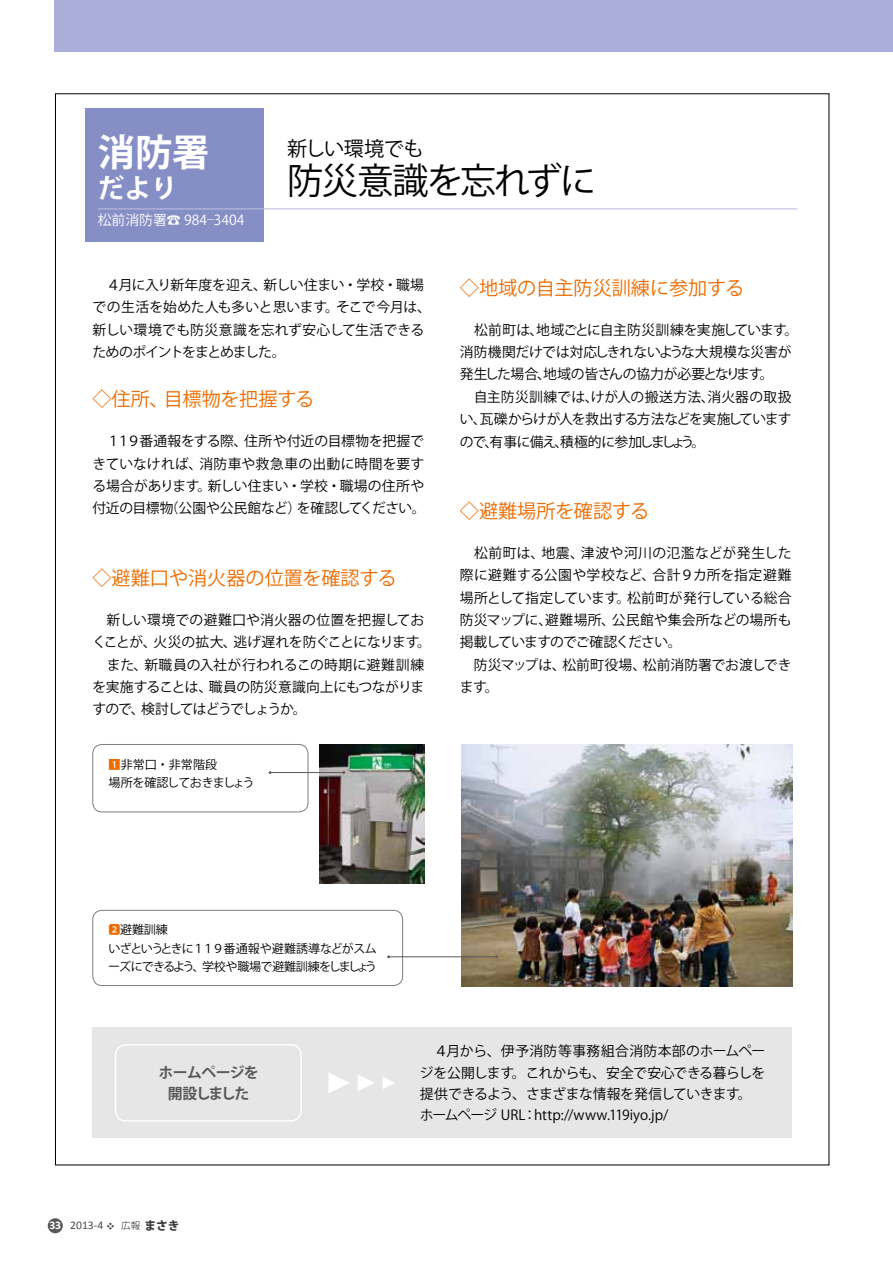
<style>
.page{position:relative;width:893px;height:1263px;background:#fff}
.page>*{position:absolute;margin:0;border:0;box-sizing:border-box;transform-origin:0 0}
.t1{font:700 37.2px "Koz Go Pro";color:#fff}
.t2{font:36.15px "Koz Go Pro";letter-spacing:-.05em;color:#000}
.t3{font:700 26.55px "Koz Go Pro";color:#fff}
.t4{font:20.25px "Koz Go Pro";letter-spacing:-.03em;color:#000}
.t5{font:19.2px "Koz Go Pro";color:#ed6c00}
.t6{font:19.2px "Koz Go Pro";letter-spacing:-.02em;color:#ed6c00}
.t7{font:700 14.85px/21.3px "Koz Go Pro";letter-spacing:-.06em;color:#595757;text-align:center}
.t8{font:13.8px/22.4px "Koz Go Pro";letter-spacing:-.01em;color:#000}
.t9{font:13.8px/22.4px "Koz Go Pro";letter-spacing:.01em;color:#000}
.t10{font:13.8px/22.4px "Koz Go Pro";letter-spacing:.02em;color:#000}
.t11{font:13.8px/22.4px "Koz Go Pro";letter-spacing:-.055em;color:#000}
.t12{font:13.8px/22.4px "Koz Go Pro";letter-spacing:.015em;color:#000}
.t13{font:13.8px/22.4px "Koz Go Pro";letter-spacing:-.075em;color:#000}
.t14{font:13.8px "Koz Go Pro";letter-spacing:-.06em;color:#000}
.t15{font:13.8px "Koz Go Pro";letter-spacing:.03em;color:#000}
.t16{font:13.8px "Koz Go Pro";color:#fff}
.t17{font:13.8px "Koz Go Pro";letter-spacing:-.035em;color:#000}
.t18{font:13.8px "Koz Go Pro";letter-spacing:-.065em;color:#000}
.t19{font:13.8px "Koz Go Pro";letter-spacing:-.08em;color:#000}
.t20{font:12px "Koz Go Pro";letter-spacing:-.045em;color:#000}
.t21{font:12px/18.1px "Koz Go Pro";letter-spacing:-.02em;color:#000}
.t22{font:12px "Koz Go Pro";letter-spacing:-.1em;color:#000}
.t23{font:11.7px "Calibri";color:#4c4948}
.t24{font:800 11.7px "Koz Go Pro";color:#3e3a39}
.t25{font:700 11.7px "Calibri";color:#fff}
.t26{font:300 9.6px "Koz Go Pro";color:#1f1e1d}
.t27{font:7.5px "Koz Go Pro";color:#3e3a39}
.s1{color:#ed6c00}
</style>
<div class="page">
<div style="left:55px;top:0;width:838px;height:51px;background:#aaadd7"></div>
<div style="left:92px;top:1027px;width:700px;height:111px;background:#e6e6e6"></div>
<div style="left:115px;top:1044px;width:187px;height:78px;border:2px solid #fff;border-radius:11px"></div>
<svg style="left:328px;top:1073px;width:21px;height:20px"></svg>
<svg style="left:358px;top:1075px;width:16px;height:16px"></svg>
<svg style="left:383px;top:1077px;width:12px;height:12px"></svg>
<div style="left:85px;top:108px;width:179px;height:134px;background:#868ec6"></div>
<hr style="left:98px;top:208px;width:699px;height:1px;background:#bbbddf">
<div style="left:92px;top:744px;width:216px;height:68px;border:1px solid #7d7d7d;border-radius:9px"></div>
<div style="left:92px;top:910px;width:311px;height:76px;border:1px solid #7d7d7d;border-radius:9px"></div>
<img style="left:461px;top:744px;width:332px;height:242px">
<img style="left:320px;top:744px;width:104px;height:139px">
<hr style="left:389px;top:956px;width:108px;height:1px;background:#595757">
<hr style="left:270px;top:772px;width:74px;height:1px;background:#595757">
<div style="left:48px;top:1218px;width:15px;height:15px;background:#595757;border-radius:50%"></div>
<h1 class="t1" style="left:98px;top:129px;width:113px">消防署</h1>
<h3 class="t3" style="left:98px;top:171px;width:81px">だより</h3>
<p class="t16" style="left:98px;top:211px;width:148px">松前消防署☎ 984―3404</p>
<h3 class="t4" style="left:287px;top:135px;width:138px">新しい環境でも</h3>
<h2 class="t2" style="left:287px;top:158px;width:311px">防災意識を忘れずに</h2>
<p class="t8" style="left:264px;top:274px;width:162px">新しい住まい・学校・職場</p>
<p class="t8" style="left:92px;top:274px;width:176px">　４月に入り新年度を迎え、</p>
<p class="t8" style="left:336px;top:297px;width:96px">そこで今月は、</p>
<p class="t8" style="left:92px;top:297px;width:333px">での生活を始めた人も多いと思います<br>新しい環境でも防災意識を忘れず安心して生活できるためのポイントをまとめました。</p>
<h3 class="t6" style="left:164px;top:387px;width:152px">目標物を把握する</h3>
<p class="t8" style="left:325px;top:297px;width:15px">。</p>
<h3 class="t5" style="left:92px;top:387px;width:78px">◇住所、</h3>
<p class="t8" style="left:244px;top:431px;width:181px">住所や付近の目標物を把握で</p>
<p class="t9" style="left:199px;top:431px;width:226px;text-indent:-107px">　１１９番通報をする際、<br>消防車や救急車の出動に時間を要す</p>
<p class="t8" style="left:92px;top:453px;width:111px">きていなければ、</p>
<p class="t8" style="left:92px;top:475px;width:109px">る場合があります</p>
<p class="t12" style="left:208px;top:475px;width:218px">新しい住まい・学校・職場の住所や</p>
<p class="t8" style="left:197px;top:475px;width:15px">。</p>
<p class="t8" style="left:165px;top:497px;width:138px">（公園や公民館など）</p>
<p class="t18" style="left:297px;top:499px;width:130px">を確認してください。</p>
<p class="t8" style="left:92px;top:497px;width:83px">付近の目標物</p>
<h3 class="t5" style="left:92px;top:566px;width:306px">◇避難口や消火器の位置を確認する</h3>
<p class="t9" style="left:417px;top:609px;width:15px;text-indent:-325px">　新しい環境での避難口や消火器の位置を把握してお。</p>
<p class="t10" style="left:144px;top:631px;width:281px;text-indent:-52px">くことが、<br>新職員の入社が行われるこの時期に避難訓練</p>
<p class="t17" style="left:234px;top:633px;width:187px">逃げ遅れを防ぐことになります</p>
<p class="t8" style="left:154px;top:631px;width:85px">火災の拡大、</p>
<p class="t8" style="left:92px;top:654px;width:56px">　また、</p>
<p class="t8" style="left:209px;top:676px;width:217px">職員の防災意識向上にもつながりま</p>
<p class="t13" style="left:141px;top:676px;width:167px;text-indent:-49px">を実施することは、<br>検討してはどうでしょうか。</p>
<p class="t8" style="left:92px;top:698px;width:54px">すので、</p>
<p class="t21" style="left:109px;top:755px;width:147px"><span class="s1">1</span>非常口・非常階段<br>場所を確認しておきましょう</p>
<h3 class="t5" style="left:460px;top:275px;width:286px">◇地域の自主防災訓練に参加する</h3>
<p class="t8" style="left:460px;top:319px;width:329px">　松前町は地域ごとに自主防災訓練を実施しています</p>
<p class="t8" style="left:530px;top:319px;width:15px">、</p>
<p class="t8" style="left:460px;top:341px;width:333px">消防機関だけでは対応しきれないような大規模な災害が</p>
<p class="t8" style="left:760px;top:364px;width:15px">。</p>
<p class="t8" style="left:784px;top:319px;width:15px">。</p>
<p class="t8" style="left:460px;top:364px;width:304px">発生した場合地域の皆さんの協力が必要となります</p>
<p class="t10" style="left:460px;top:364px;width:333px;text-indent:77px">、<br>　自主防災訓練ではけが人の搬送方法消火器の取扱</p>
<p class="t8" style="left:701px;top:386px;width:15px">、</p>
<p class="t11" style="left:460px;top:386px;width:333px;text-indent:125px">、<br>い瓦礫からけが人を救出する方法などを実施しています</p>
<p class="t8" style="left:473px;top:408px;width:15px">、</p>
<p class="t8" style="left:691px;top:431px;width:15px">。</p>
<p class="t11" style="left:460px;top:431px;width:236px">ので有事に備え積極的に参加しましょう</p>
<p class="t8" style="left:554px;top:431px;width:15px">、</p>
<p class="t8" style="left:484px;top:431px;width:15px">、</p>
<h3 class="t5" style="left:460px;top:499px;width:191px">◇避難場所を確認する</h3>
<p class="t15" style="left:581px;top:544px;width:212px">津波や河川の氾濫などが発生した</p>
<p class="t8" style="left:460px;top:542px;width:86px">　松前町は、</p>
<p class="t8" style="left:541px;top:542px;width:44px">地震、</p>
<p class="t12" style="left:627px;top:564px;width:166px;text-indent:-167px">際に避難する公園や学校など、<br>松前町が発行している総合</p>
<p class="t8" style="left:616px;top:587px;width:15px">。</p>
<p class="t8" style="left:652px;top:564px;width:141px">合計９カ所を指定避難</p>
<p class="t8" style="left:612px;top:587px;width:181px;text-indent:-152px">場所として指定しています<br>公民館や集会所などの場所も</p>
<p class="t8" style="left:460px;top:609px;width:94px">防災マップに、</p>
<p class="t14" style="left:460px;top:633px;width:223px">掲載していますのでご確認ください。</p>
<p class="t8" style="left:643px;top:654px;width:150px">松前消防署でお渡しでき</p>
<p class="t8" style="left:545px;top:609px;width:71px">避難場所、</p>
<p class="t8" style="left:485px;top:654px;width:83px;text-indent:-25px">　防災マップは、。</p>
<p class="t8" style="left:562px;top:654px;width:85px">松前町役場、</p>
<p class="t8" style="left:460px;top:676px;width:29px">ます</p>
<p class="t20" style="left:108px;top:922px;width:61px"><span class="s1">2</span>避難訓練</p>
<p class="t20" style="left:108px;top:940px;width:270px">いざというときに１１９番通報や避難誘導などがスム</p>
<p class="t20" style="left:202px;top:958px;width:176px">学校や職場で避難訓練をしましょう</p>
<p class="t20" style="left:192px;top:958px;width:14px">、</p>
<p class="t22" style="left:108px;top:958px;width:88px">ーズにできるよう</p>
<p class="t7" style="left:158px;top:1063px;width:102px">ホームページを開設しました</p>
<p class="t25" style="left:49px;top:1218px;width:13px">33</p>
<p class="t24" style="left:144px;top:1218px;width:37px">まさき</p>
<p class="t26" style="left:121px;top:1219px;width:21px">広報</p>
<p class="t23" style="left:70px;top:1218px;width:35px">2013-4</p>
<p class="t27" style="left:107px;top:1221px;width:9px">❖</p>
<p class="t8" style="left:420px;top:1041px;width:347px;line-height:21.3px;text-align:right">　４月から、伊予消防等事務組合消防本部のホームペー。これからも、安全で安心できる暮らしを</p>
<p class="t8" style="left:420px;top:1062px;width:96px">ジを公開します</p>
<p class="t8" style="left:534px;top:1083px;width:208px;line-height:21.3px;text-indent:-114px">提供できるよう、さまざまな情報を発信していきますhttp://www.119iyo j p. /</p>
<p class="t8" style="left:738px;top:1083px;width:15px">。</p>
<p class="t19" style="left:420px;top:1106px;width:107px">ホームページ URL</p>
<p class="t8" style="left:523px;top:1104px;width:15px">：</p>
</div>
